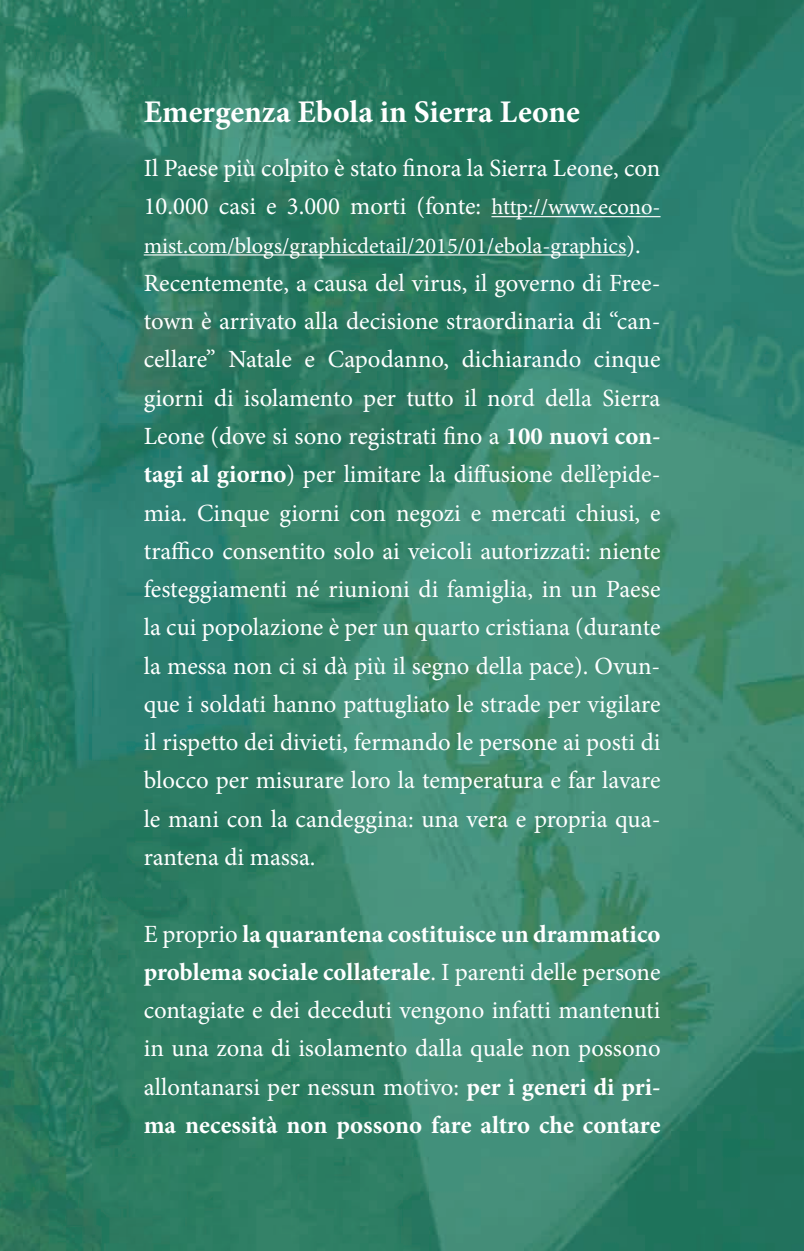
<style>
.page{position:relative;width:804px;height:1251px;background:#fff}
.page>*{position:absolute;margin:0;border:0;box-sizing:border-box;transform-origin:0 0}
.t1{font:700 31.5px "Minion Pro";color:#fff}
.t2{font:24.75px/38.2px "Minion Pro";color:#fff;text-align:justify}
.t3{font:22.5px "Minion Pro";color:#fff}
.s1{font-size:22.5px}
.s2{font-size:24.75px}
.s3{font-weight:700}
</style>
<div class="page">
<img style="left:0;top:0;width:804px;height:1250px">
<hr style="left:491px;top:216px;width:169px;height:1px;background:#fff">
<hr style="left:144px;top:254px;width:482px;height:1px;background:#fff">
<p class="t1" style="left:144px;top:90px;width:438px">Emergenza Ebola in Sierra Leone</p>
<p class="t2" style="left:144px;top:149px;width:518px">Il Paese più colpito è stato finora la Sierra Leone, con<br>10.000 casi e 3.000 morti (fonte: <span class="s1">http://www.econo-</span></p>
<p class="t3" style="left:144px;top:230px;width:498px">mist.com/blogs/graphicdetail/2015/01/ebola-graphics<span class="s2">).</span></p>
<p class="t2" style="left:144px;top:264px;width:518px">Recentemente, a causa del virus, il governo di Free&shy;town è arrivato alla decisione straordinaria di “can&shy;cellare” Natale e Capodanno, dichiarando cinque giorni di isolamento per tutto il nord della Sierra Leone (dove si sono registrati fino a <span class="s3">100 nuovi con&shy;tagi al giorno</span>) per limitare la diffusione dell’epide&shy;mia. Cinque giorni con negozi e mercati chiusi, e traffico consentito solo ai veicoli autorizzati: niente festeggiamenti né riunioni di famiglia, in un Paese la cui popolazione è per un quarto cristiana (durante la messa non ci si dà più il segno della pace). Ovun&shy;que i soldati hanno pattugliato le strade per vigilare il rispetto dei divieti, fermando le persone ai posti di blocco per misurare loro la temperatura e far lavare le mani con la candeggina: una vera e propria qua&shy;rantena di massa.</p>
<p class="t2" style="left:144px;top:914px;width:518px">E proprio <span class="s3">la quarantena costituisce un drammatico problema sociale collaterale</span>. I parenti delle persone contagiate e dei deceduti vengono infatti mantenuti in una zona di isolamento dalla quale non possono allontanarsi per nessun motivo: <span class="s3">per i generi di pri&shy;ma necessità non possono fare altro che contare</span></p>
</div>
